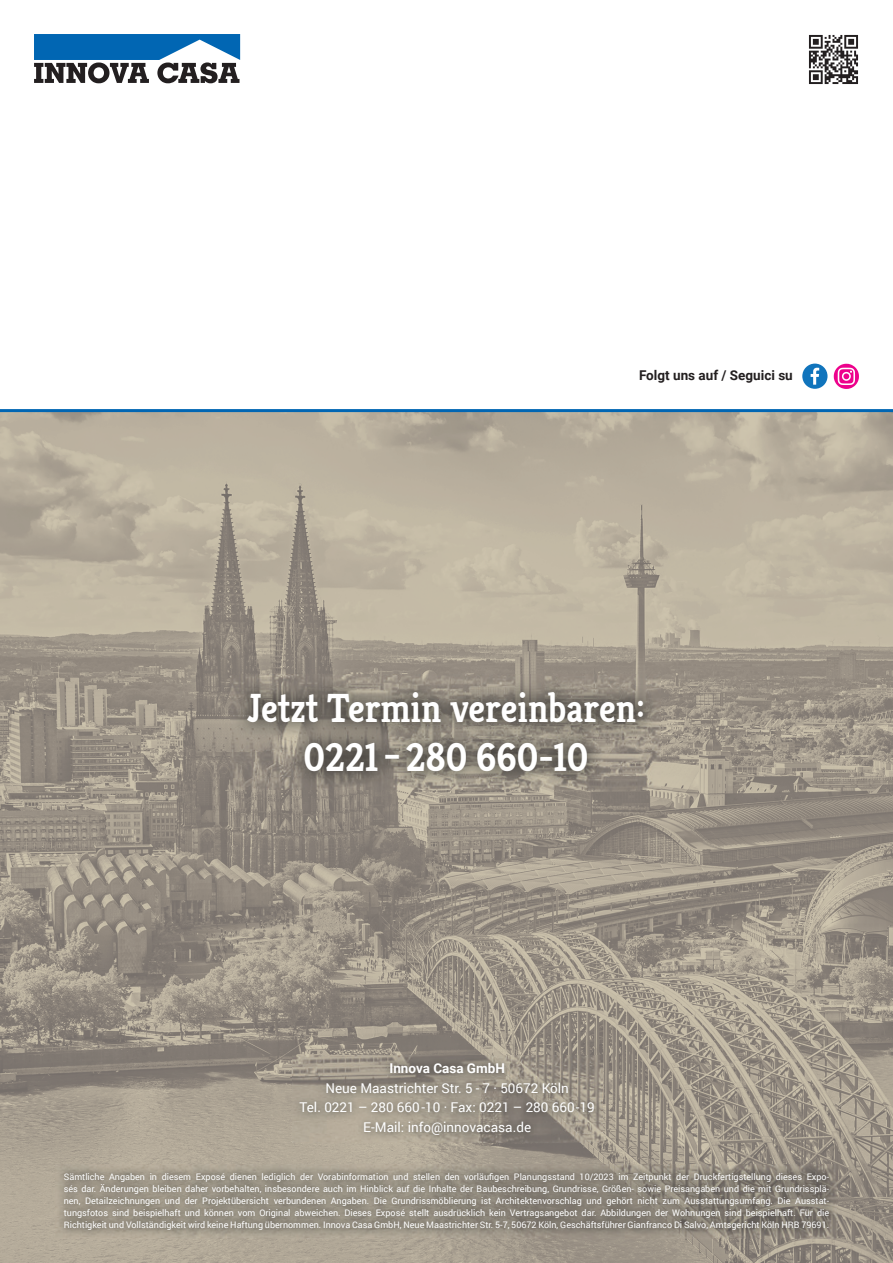
<style>
.page{position:relative;width:893px;height:1263px;background:#fff}
.page>*{position:absolute;margin:0;border:0;box-sizing:border-box;transform-origin:0 0}
.t1{font:700 40.8px/48.9px "Kreon";color:#fff;text-align:center;scale:.9 1}
.t2{font:13.5px/19.5px "Roboto";color:#fff;text-align:center}
.t3{font:700 13.5px "Roboto";color:#231f20}
.t4{font:700 13.5px "Roboto";color:#fff}
.t5{font:9px/12px "Roboto";color:#fff;text-align:justify}
</style>
<div class="page">
<img style="left:0;top:412px;width:893px;height:851px">
<img style="left:55px;top:1164px;width:783px;height:74px">
<img style="left:292px;top:1055px;width:310px;height:88px">
<img style="left:230px;top:675px;width:431px;height:114px">
<div style="left:807px;top:33px;width:53px;height:53px;background:#f6f6f6"></div>
<svg style="left:809px;top:35px;width:49px;height:49px"></svg>
<svg style="left:34px;top:34px;width:206px;height:49px"></svg>
<hr style="left:0;top:409px;width:893px;height:3px;background:#0166b3">
<div style="left:802px;top:364px;width:25px;height:25px;background:#1074bc;border-radius:50%"></div>
<svg style="left:811px;top:368px;width:8px;height:17px"></svg>
<svg style="left:834px;top:364px;width:25px;height:25px"></svg>
<h2 class="t3" style="left:639px;top:366px;width:155px">Folgt uns auf / Seguici su</h2>
<h1 class="t1" style="left:247px;top:684px;width:443px">Jetzt Termin vereinbaren:<br>0221 – 280 660-10</h1>
<h2 class="t4" style="left:389px;top:1059px;width:117px">Innova Casa GmbH</h2>
<h2 class="t2" style="left:299px;top:1078px;width:297px">Neue Maastrichter Str. 5 - 7 · 50672 Köln<br>Tel. 0221 – 280 660-10 · Fax: 0221 – 280 660-19<br>E-Mail: info@innovacasa.de</h2>
<p class="t5" style="left:64px;top:1170px;width:767px">Sämtliche Angaben in diesem Exposé dienen lediglich der Vorabinformation und stellen den vorläufigen Planungsstand 10/2023 im Zeitpunkt der Druckfertigstellung dieses Expo&shy;sés dar. Änderungen bleiben daher vorbehalten, insbesondere auch im Hinblick auf die Inhalte der Baubeschreibung, Grundrisse, Größen- sowie Preisangaben und die mit Grundrissplä&shy;nen, Detailzeichnungen und der Projektübersicht verbundenen Angaben. Die Grundrissmöblierung ist Architektenvorschlag und gehört nicht zum Ausstattungsumfang. Die Ausstat&shy;tungsfotos sind beispielhaft und können vom Original abweichen. Dieses Exposé stellt ausdrücklich kein Vertragsangebot dar. Abbildungen der Wohnungen sind beispielhaft. Für die Richtigkeit und Vollständigkeit wird keine Haftung übernommen. Innova Casa GmbH, Neue Maastrichter Str. 5-7, 50672 Köln, Geschäftsführer Gianfranco Di Salvo, Amtsgericht Köln HRB 79691.</p>
</div>
